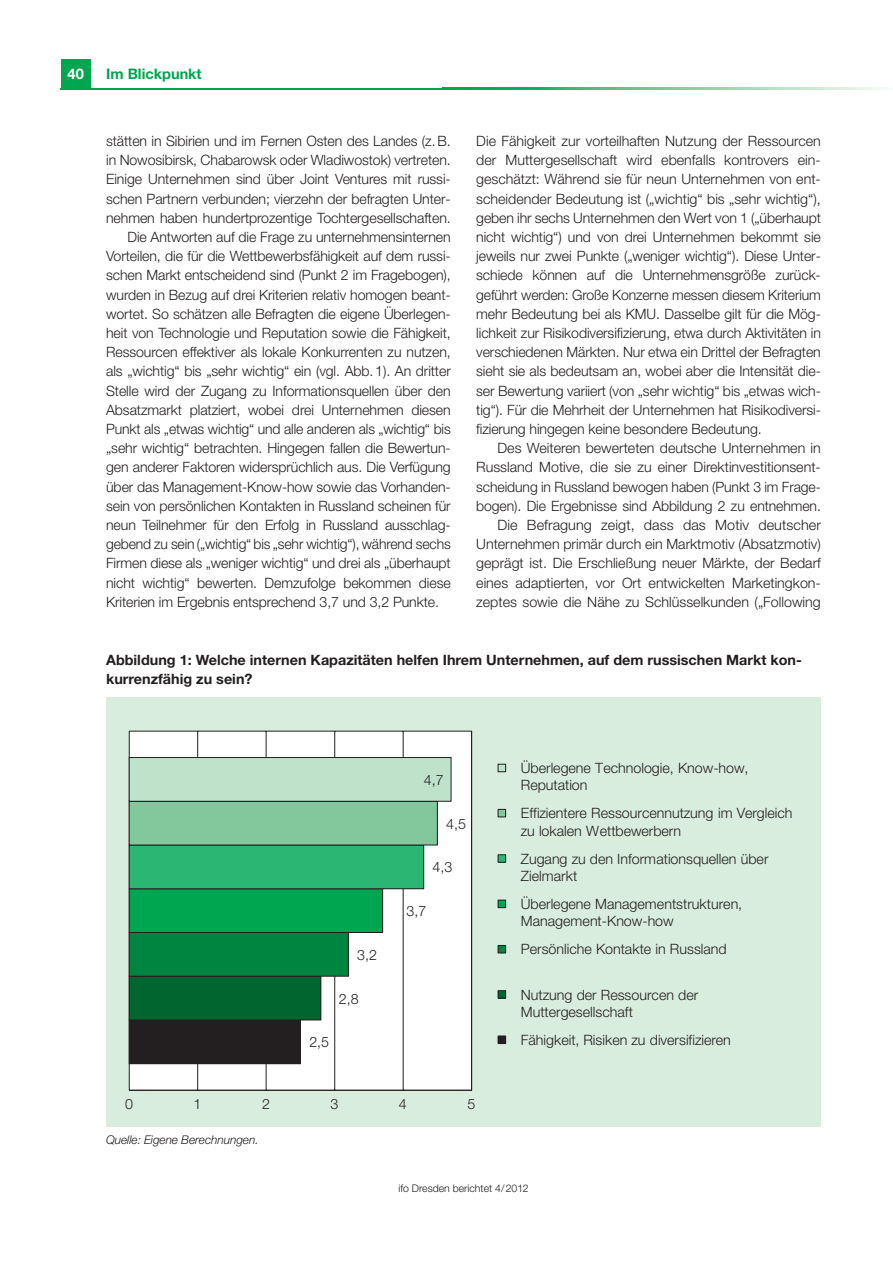
<style>
.page{position:relative;width:893px;height:1263px;background:#fff}
.page>*{position:absolute;margin:0;border:0;box-sizing:border-box;transform-origin:0 0}
.t1{font:700 14.7px "Helvetica Neue";color:#fff}
.t2{font:700 14.55px "Helvetica Neue";color:#00a650}
.t3{font:300 14.25px/19.2px "Helvetica Neue";letter-spacing:-.005em;color:#231f20}
.t4{font:700 14.25px/18.8px "Helvetica Neue";color:#231f20}
.t5{font:italic 300 12px "Helvetica Neue";letter-spacing:-.005em;color:#231f20}
.t6{font:300 10.5px "Helvetica Neue";color:#231f20}
</style>
<div class="page">
<div style="left:61px;top:60px;width:30px;height:29px;background:#00a650"></div>
<hr style="left:61px;top:88px;width:382px;height:1px;background:#00a650">
<svg style="left:443px;top:88px;width:441px;height:1px"></svg>
<div style="left:106px;top:697px;width:714px;height:430px;background:#d8eddd"></div>
<div style="left:128px;top:730px;width:344px;height:361px;background:#fff"></div>
<div style="left:129px;top:1020px;width:171px;height:44px;background:#231f20"></div>
<div style="left:129px;top:976px;width:192px;height:44px;background:#00652e"></div>
<div style="left:129px;top:976px;width:192px;height:44px;border:1px solid #231f20"></div>
<div style="left:129px;top:932px;width:219px;height:44px;background:#008541"></div>
<div style="left:129px;top:932px;width:220px;height:45px;border:1px solid #231f20"></div>
<div style="left:129px;top:889px;width:253px;height:43px;background:#00a650"></div>
<div style="left:129px;top:888px;width:254px;height:45px;border:1px solid #231f20"></div>
<div style="left:129px;top:845px;width:294px;height:44px;background:#2bb673"></div>
<div style="left:129px;top:845px;width:295px;height:44px;border:1px solid #231f20"></div>
<div style="left:129px;top:801px;width:308px;height:44px;background:#81c99c"></div>
<div style="left:129px;top:758px;width:322px;height:43px;background:#bfe2ca"></div>
<div style="left:129px;top:757px;width:322px;height:45px;border:1px solid #231f20"></div>
<hr style="left:129px;top:1090px;width:342px;height:1px;background:#231f20">
<div style="left:498px;top:764px;width:8px;height:8px;background:#bfe2ca"></div>
<div style="left:497px;top:764px;width:9px;height:8px;border:1px solid #231f20"></div>
<div style="left:498px;top:809px;width:8px;height:8px;background:#81c99c"></div>
<div style="left:497px;top:809px;width:9px;height:8px;border:1px solid #231f20"></div>
<div style="left:498px;top:855px;width:8px;height:7px;background:#2bb673"></div>
<div style="left:497px;top:854px;width:9px;height:9px;border:1px solid #231f20"></div>
<div style="left:498px;top:900px;width:8px;height:8px;background:#00a650"></div>
<div style="left:497px;top:900px;width:9px;height:8px;border:1px solid #231f20"></div>
<div style="left:498px;top:945px;width:8px;height:8px;background:#008541"></div>
<div style="left:497px;top:945px;width:9px;height:8px;border:1px solid #231f20"></div>
<div style="left:498px;top:991px;width:8px;height:7px;background:#00652e"></div>
<div style="left:497px;top:990px;width:9px;height:9px;border:1px solid #231f20"></div>
<div style="left:498px;top:1036px;width:8px;height:8px;background:#231f20"></div>
<div style="left:497px;top:1036px;width:9px;height:8px;border:1px solid #231f20"></div>
<p class="t1" style="left:68px;top:69px;width:18px">40</p>
<p class="t2" style="left:106px;top:69px;width:97px">Im Blickpunkt</p>
<p class="t3" style="left:106px;top:133px;width:346px">stätten in Sibirien und im Fernen Osten des Landes (z. B.</p>
<p class="t3" style="left:106px;top:152px;width:346px">in Nowosibirsk, Chabarowsk oder Wladiwostok) vertreten.</p>
<p class="t3" style="left:106px;top:171px;width:346px">Einige Unternehmen sind über Joint Ventures mit russi-</p>
<p class="t3" style="left:106px;top:190px;width:346px">schen Partnern verbunden; vierzehn der befragten Unter-</p>
<p class="t3" style="left:106px;top:210px;width:346px">nehmen haben hundertprozentige Tochtergesellschaften.</p>
<p class="t3" style="left:127px;top:229px;width:325px">Die Antworten auf die Frage zu unternehmensinternen</p>
<p class="t3" style="left:106px;top:248px;width:346px">Vorteilen, die für die Wettbewerbsfähigkeit auf dem russi-</p>
<p class="t3" style="left:106px;top:267px;width:346px">schen Markt entscheidend sind (Punkt 2 im Fragebogen),</p>
<p class="t3" style="left:106px;top:286px;width:346px">wurden in Bezug auf drei Kriterien relativ homogen beant-</p>
<p class="t3" style="left:106px;top:306px;width:346px">wortet. So schätzen alle Befragten die eigene Überlegen-</p>
<p class="t3" style="left:106px;top:325px;width:346px">heit von Technologie und Reputation sowie die Fähigkeit,</p>
<p class="t3" style="left:106px;top:344px;width:346px">Ressourcen effektiver als lokale Konkurrenten zu nutzen,</p>
<p class="t3" style="left:106px;top:363px;width:346px">als „wichtig“ bis „sehr wichtig“ ein (vgl. Abb. 1). An dritter</p>
<p class="t3" style="left:106px;top:382px;width:346px">Stelle wird der Zugang zu Informationsquellen über den</p>
<p class="t3" style="left:106px;top:402px;width:346px">Absatzmarkt platziert, wobei drei Unternehmen diesen</p>
<p class="t3" style="left:106px;top:421px;width:346px">Punkt als „etwas wichtig“ und alle anderen als „wichtig“ bis</p>
<p class="t3" style="left:106px;top:440px;width:346px">„sehr wichtig“ betrachten. Hingegen fallen die Bewertun-</p>
<p class="t3" style="left:106px;top:459px;width:346px">gen anderer Faktoren widersprüchlich aus. Die Verfügung</p>
<p class="t3" style="left:106px;top:478px;width:346px">über das Management-Know-how sowie das Vorhanden-</p>
<p class="t3" style="left:106px;top:498px;width:346px">sein von persönlichen Kontakten in Russ land scheinen für</p>
<p class="t3" style="left:106px;top:517px;width:346px">neun Teilnehmer für den Erfolg in Russ land ausschlag -</p>
<p class="t3" style="left:106px;top:536px;width:346px">gebend zu sein („wichtig“ bis „sehr wichtig“), während sechs</p>
<p class="t3" style="left:106px;top:555px;width:346px">Firmen diese als „weniger wichtig“ und drei als „überhaupt</p>
<p class="t3" style="left:106px;top:574px;width:346px">nicht wichtig“ bewerten. Dem zufolge bekommen diese</p>
<p class="t3" style="left:106px;top:594px;width:334px">Kriterien im Ergebnis entsprechend 3,7 und 3,2 Punkte.</p>
<p class="t3" style="left:476px;top:133px;width:346px;text-align:justify">Die Fähigkeit zur vorteilhaften Nutzung der Ressourcen der Muttergesellschaft wird ebenfalls kontrovers ein - geschätzt: Während sie für neun Unternehmen von ent&shy;scheidender Bedeutung ist („wichtig“ bis „sehr wichtig“), geben ihr sechs Unternehmen den Wert von 1 („überhaupt nicht wichtig“) und von drei Unternehmen bekommt sie jeweils nur zwei Punkte („weniger wichtig“). Diese Unter&shy;schiede können auf die Unternehmensgröße zurück - geführt werden: Große Konzerne messen diesem Kriterium mehr Bedeutung bei als KMU. Dasselbe gilt für die Mög&shy;lichkeit zur Risikodiversifizierung, etwa durch Aktivitäten in verschiedenen Märkten. Nur etwa ein Drittel der Befragten sieht sie als bedeutsam an, wobei aber die Intensität die&shy;ser Bewertung variiert (von „sehr wichtig“ bis „etwas wich&shy;tig“). Für die Mehrheit der Unternehmen hat Risikodiversi&shy;fizierung hingegen keine besondere Bedeutung.</p>
<p class="t3" style="left:476px;top:440px;width:346px;text-align:right">Des Weiteren bewerteten deutsche Unternehmen in Russland Motive, die sie zu einer Direktinvestitionsent&shy;scheidung in Russland bewogen haben (Punkt 3 im Frage&shy;bogen). Die Ergebnisse sind Abbildung 2 zu entnehmen.<br>Die Befragung zeigt, dass das Motiv deutscher Unternehmen primär durch ein Marktmotiv (Absatzmotiv) geprägt ist. Die Erschließung neuer Märkte, der Bedarf eines adaptierten, vor Ort entwickelten Marketingkon&shy;zeptes sowie die Nähe zu Schlüsselkunden („Following</p>
<p class="t4" style="left:106px;top:652px;width:697px">Abbildung 1: Welche internen Kapazitäten helfen Ihrem Unternehmen, auf dem russischen Markt kon&shy;kurrenzfähig zu sein?</p>
<p class="t3" style="left:424px;top:772px;width:21px">4,7</p>
<p class="t3" style="left:446px;top:815px;width:21px">4,5</p>
<p class="t3" style="left:432px;top:859px;width:21px">4,3</p>
<p class="t3" style="left:357px;top:947px;width:21px">3,2</p>
<p class="t3" style="left:339px;top:990px;width:21px">2,8</p>
<p class="t3" style="left:309px;top:1034px;width:21px">2,5</p>
<p class="t3" style="left:406px;top:903px;width:21px">3,7</p>
<p class="t3" style="left:125px;top:1096px;width:9px">0</p>
<p class="t3" style="left:194px;top:1096px;width:9px">1</p>
<p class="t3" style="left:262px;top:1096px;width:9px">2</p>
<p class="t3" style="left:330px;top:1096px;width:9px">3</p>
<p class="t3" style="left:399px;top:1096px;width:9px">4</p>
<p class="t3" style="left:467px;top:1096px;width:9px">5</p>
<p class="t5" style="left:106px;top:1135px;width:154px">Quelle: Eigene Berechnungen.</p>
<p class="t3" style="left:521px;top:761px;width:229px;line-height:17.2px">Überlegene Technologie, Know-how,<br>Reputation</p>
<p class="t3" style="left:521px;top:806px;width:273px;line-height:17.2px">Effizientere Ressourcennutzung im Vergleich zu lokalen Wettbewerbern</p>
<p class="t3" style="left:521px;top:851px;width:249px;line-height:17.2px">Zugang zu den Informationsquellen über<br>Zielmarkt</p>
<p class="t3" style="left:521px;top:897px;width:223px;line-height:17.2px">Überlegene Managementstrukturen,<br>Management-Know-how</p>
<p class="t3" style="left:521px;top:941px;width:207px">Persönliche Kontakte in Russland</p>
<p class="t3" style="left:521px;top:987px;width:179px;line-height:17.2px">Nutzung der Ressourcen der<br>Muttergesellschaft</p>
<p class="t3" style="left:521px;top:1032px;width:211px">Fähigkeit, Risiken zu diversifizieren</p>
<p class="t6" style="left:398px;top:1185px;width:131px">ifo Dresden berichtet 4/2012</p>
</div>
